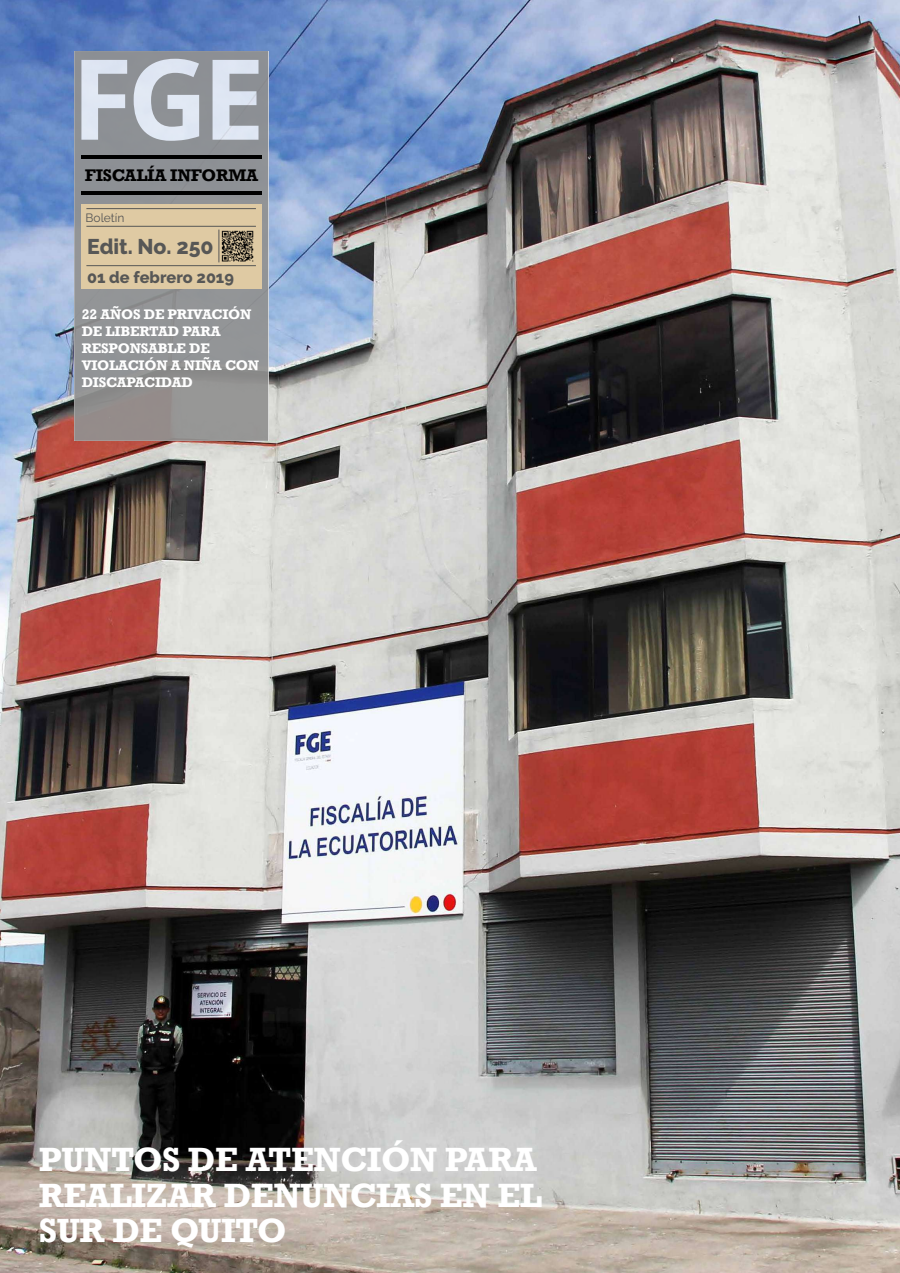
<style>
.page{position:relative;width:900px;height:1273px;background:#fff}
.page>*{position:absolute;margin:0;border:0;box-sizing:border-box;transform-origin:0 0}
.t1{font:700 34.5px/35.2px "Rockwell";letter-spacing:-.015em;color:#fff}
.t2{font:800 21.23px "Raleway";letter-spacing:-.005em;color:#575756}
.t3{font:700 17.25px "Rockwell";letter-spacing:-.015em;color:#000}
.t4{font:800 16.27px "Raleway";color:#575756}
.t5{font:700 14.25px/17.1px "Rockwell";letter-spacing:-.015em;color:#fff}
.t6{font:12px "Raleway";color:#575756}
</style>
<div class="page">
<img style="left:0;top:0;width:900px;height:1273px">
<svg style="left:74px;top:51px;width:194px;height:390px;background:#9a9c9f"></svg>
<hr style="left:81px;top:155px;width:180px;height:3px;background:#000">
<hr style="left:81px;top:191px;width:180px;height:3px;background:#000">
<div style="left:81px;top:205px;width:180px;height:84px;background:#dfcaa3"></div>
<hr style="left:86px;top:208px;width:170px;height:1px;background:#575756">
<hr style="left:86px;top:266px;width:170px;height:1px;background:#575756">
<hr style="left:86px;top:226px;width:170px;height:1px;background:#575756">
<img style="left:219px;top:229px;width:35px;height:34px">
<p class="t3" style="left:85px;top:165px;width:175px">FISCALÍA INFORMA</p>
<p class="t6" style="left:86px;top:211px;width:41px">Boletín</p>
<h2 class="t2" style="left:87px;top:234px;width:128px">Edit. No. 250</h2>
<p class="t4" style="left:87px;top:268px;width:148px">01 de febrero 2019</p>
<p class="t5" style="left:82px;top:306px;width:179px">22 AÑOS DE PRIVACIÓN<br>DE LIBERTAD PARA<br>RESPONSABLE DE<br>VIOLACIÓN A NIÑA CON<br>DISCAPACIDAD</p>
<h1 class="t1" style="left:39px;top:1142px;width:505px">PUNTOS DE ATENCIÓN PARA<br>REALIZAR DENUNCIAS EN EL<br>SUR DE QUITO</h1>
</div>
